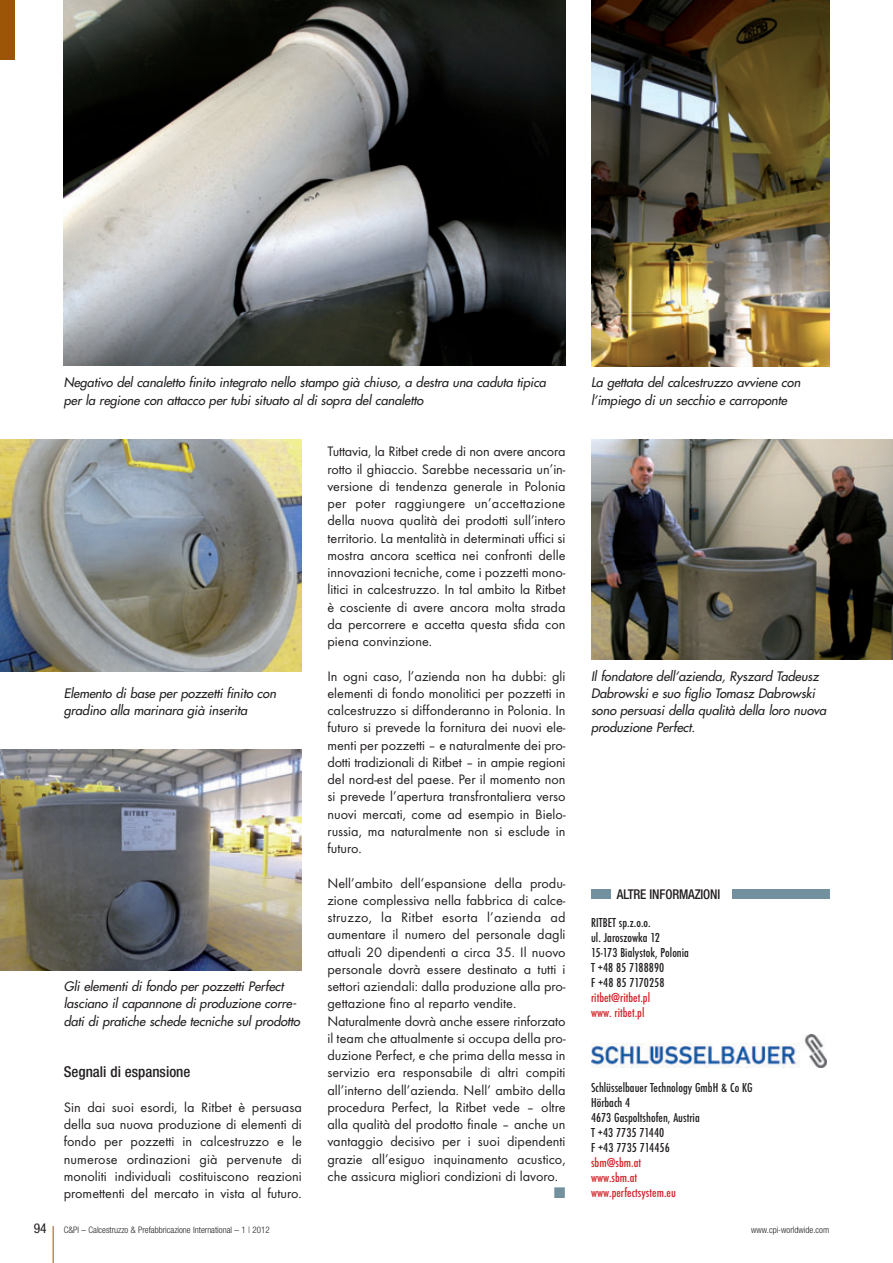
<style>
.page{position:relative;width:893px;height:1263px;background:#fff}
.page>*{position:absolute;margin:0;border:0;box-sizing:border-box;transform-origin:0 0}
.t1{font:500 condensed 15px "Helvetica Neue";color:#231f20}
.t2{font:14.25px/17.2px "Futura T";color:#231f20;text-align:justify}
.t3{font:14.25px "European Pi Three";color:#73909f}
.t4{font:500 condensed 13.5px/15px "Futura T";letter-spacing:.005em;color:#231f20}
.t5{font:500 condensed 13.5px/15px "Futura T";letter-spacing:.005em;color:#d1232a}
.t6{font:500 condensed 13.5px "Helvetica Neue";letter-spacing:-.01em;color:#231f20;scale:.95 1}
.t7{font:condensed 13.5px "Helvetica Neue";color:#231f20}
.t8{font:italic 12.75px/17.2px "Futura";letter-spacing:-.005em;color:#231f20}
.t9{font:300 condensed 9px "Helvetica Neue";color:#231f20}
</style>
<div class="page">
<hr style="left:53px;top:1226px;width:1px;height:37px;background:#9c5506">
<hr style="left:829px;top:0;width:1px;height:60px;background:#73909f">
<div style="left:0;top:0;width:15px;height:60px;background:#9c5506"></div>
<div style="left:591px;top:889px;width:19px;height:10px;background:#73909f"></div>
<div style="left:732px;top:889px;width:97px;height:10px;background:#73909f"></div>
<img style="left:64px;top:0;width:502px;height:365px">
<img style="left:591px;top:0;width:238px;height:366px">
<img style="left:0;top:439px;width:302px;height:233px">
<img style="left:591px;top:439px;width:302px;height:220px">
<img style="left:0;top:750px;width:302px;height:220px">
<img style="left:592px;top:1034px;width:234px;height:33px">
<p class="t8" style="left:64px;top:375px;width:486px">Negativo del canaletto finito integrato nello stampo già chiuso, a destra una caduta tipica per la regione con attacco per tubi situato al di sopra del canaletto</p>
<p class="t8" style="left:64px;top:685px;width:216px">Elemento di base per pozzetti finito con gradino alla marinara già inserita</p>
<p class="t8" style="left:64px;top:979px;width:240px">Gli elementi di fondo per pozzetti Perfect lasciano il capannone di produzione corre&shy;dati di pratiche schede tecniche sul prodotto</p>
<p class="t1" style="left:64px;top:1067px;width:128px">Segnali di espansione</p>
<p class="t2" style="left:64px;top:1100px;width:240px">Sin dai suoi esordi, la Ritbet è persuasa della sua nuova produzione di elementi di fondo per pozzetti in calcestruzzo e le numerose ordinazioni già pervenute di monoliti individuali costituiscono reazioni promettenti del mercato in vista al futuro.</p>
<p class="t2" style="left:327px;top:444px;width:240px">Tuttavia, la Ritbet crede di non avere ancora rotto il ghiaccio. Sarebbe necessaria un’in&shy;versione di tendenza generale in Polonia per poter raggiungere un’accettazione della nuova qualità dei prodotti sull’intero territorio. La mentalità in determinati uffici si mostra ancora scettica nei confronti delle innovazioni tecniche, come i pozzetti mono&shy;litici in calcestruzzo. In tal ambito la Ritbet è cosciente di avere ancora molta strada da percorrere e accetta questa sfida con piena convinzione.</p>
<p class="t2" style="left:327px;top:668px;width:240px">In ogni caso, l’azienda non ha dubbi: gli elementi di fondo monolitici per pozzetti in calcestruzzo si diffonderanno in Polonia. In futuro si prevede la fornitura dei nuovi ele&shy;menti per pozzetti – e naturalmente dei pro&shy;dotti tradizionali di Ritbet – in ampie regioni del nord-est del paese. Per il momento non si prevede l’apertura transfrontaliera verso nuovi mercati, come ad esempio in Bie lo - russia, ma naturalmente non si esclude in futuro.</p>
<p class="t2" style="left:327px;top:875px;width:240px;text-align:left">Nell’ambito dell’espansione della produ&shy;zione complessiva nella fabbrica di calce&shy;struzzo, la Ritbet esorta l’azienda ad aumentare il numero del personale dagli attuali 20 dipendenti a circa 35. Il nuovo personale dovrà essere destinato a tutti i settori aziendali: dalla produzione alla pro&shy;gettazione fino al reparto vendite.<br>Naturalmente dovrà anche essere rinforzato il team che attualmente si occupa della pro&shy;duzione Perfect, e che prima della messa in servizio era responsabile di altri compiti all’interno dell’azienda. Nell’ ambito della procedura Perfect, la Ritbet vede – oltre alla qualità del prodotto finale – anche un vantaggio decisivo per i suoi dipendenti grazie all’esiguo inquinamento acustico, che assicura migliori condizioni di lavoro.</p>
<p class="t3" style="left:554px;top:1185px;width:13px">-</p>
<p class="t8" style="left:591px;top:375px;width:213px">La gettata del calcestruzzo avviene con l’impiego di un secchio e carroponte</p>
<p class="t8" style="left:591px;top:668px;width:239px">Il fondatore dell’azienda, Ryszard Tadeusz Dabrowski e suo figlio Tomasz Dabrowski sono persuasi della qualità della loro nuova produzione Perfect.</p>
<p class="t6" style="left:617px;top:890px;width:111px">ALTRE INFORMAZIONI</p>
<p class="t4" style="left:591px;top:916px;width:99px">RITBET sp.z.o.o.<br>ul. Jaroszowka 12<br>15-173 Bialystok, Polonia<br>T +48 85 7188890<br>F +48 85 7170258</p>
<p class="t5" style="left:591px;top:991px;width:61px">ritbet@ritbet.pl www. ritbet.pl</p>
<p class="t4" style="left:591px;top:1081px;width:163px">Schlüsselbauer Technology GmbH &amp; Co KG<br>Hörbach 4<br>4673 Gaspoltshofen, Austria<br>T +43 7735 71440<br>F +43 7735 714456</p>
<p class="t5" style="left:591px;top:1156px;width:86px">sbm@sbm.at www.sbm.at www.perfectsystem.eu</p>
<p class="t7" style="left:34px;top:1223px;width:14px">94</p>
<p class="t9" style="left:64px;top:1226px;width:208px">C&amp;PI – Calcestruzzo &amp; Prefabbricazione International – 1 | 2012</p>
<p class="t9" style="left:751px;top:1226px;width:79px">www.cpi-worldwide.com</p>
</div>
